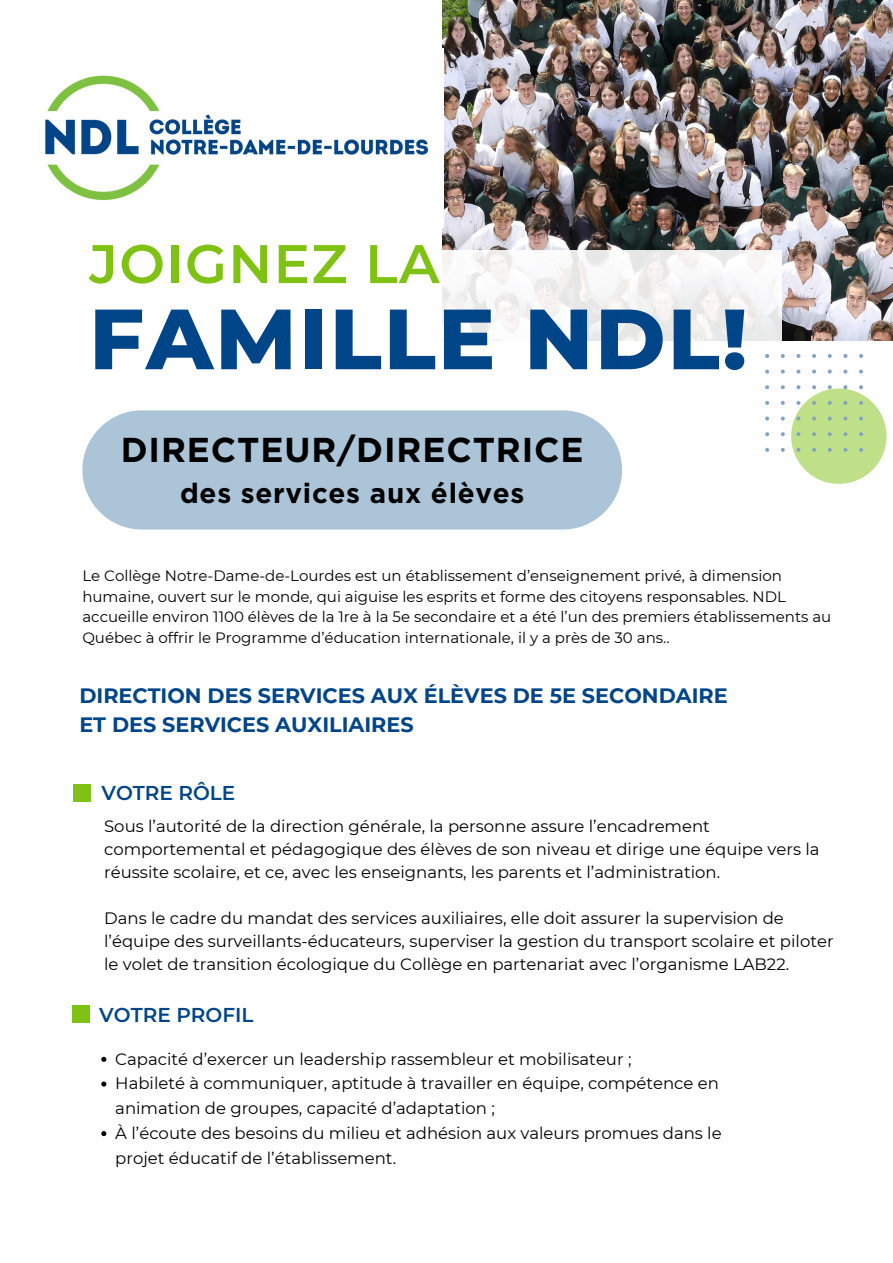
<style>
.page{position:relative;width:893px;height:1263px;background:#fff}
.page>*{position:absolute;margin:0;border:0;box-sizing:border-box;transform-origin:0 0}
.t1{font:800 85.2px "Montserrat";letter-spacing:.025em;color:#004588}
.t2{font:600 54.3px "Montserrat";letter-spacing:.025em;color:#7fc214}
.t3{font:700 34.5px "Gotham";letter-spacing:.025em;color:#000}
.t4{font:700 27.75px "Gotham";letter-spacing:.025em;color:#000}
.t5{font:700 20.77px/28.7px "Montserrat";color:#004588}
.t6{font:600 20.02px "Montserrat";color:#004588}
.t7{font:16.5px/23.1px "Montserrat";color:#000}
.t8{font:15px/20.9px "Montserrat";color:#000}
</style>
<div class="page">
<img style="left:443px;top:0;width:450px;height:340px">
<svg style="left:442px;top:250px;width:339px;height:206px"></svg>
<div style="left:82px;top:410px;width:540px;height:119px;background:#acc4d7;border-radius:60px"></div>
<svg style="left:765px;top:354px;width:4px;height:4px"></svg>
<svg style="left:781px;top:354px;width:4px;height:4px"></svg>
<svg style="left:796px;top:354px;width:4px;height:4px"></svg>
<svg style="left:812px;top:354px;width:4px;height:4px"></svg>
<svg style="left:828px;top:354px;width:3px;height:4px"></svg>
<svg style="left:843px;top:354px;width:4px;height:4px"></svg>
<svg style="left:859px;top:354px;width:4px;height:4px"></svg>
<svg style="left:765px;top:369px;width:122px;height:115px"></svg>
<img style="left:45px;top:75px;width:384px;height:126px">
<div style="left:74px;top:784px;width:17px;height:17px;background:#7fc214"></div>
<svg style="left:101px;top:1057px;width:5px;height:5px"></svg>
<svg style="left:101px;top:1081px;width:5px;height:5px"></svg>
<svg style="left:101px;top:1131px;width:5px;height:5px"></svg>
<div style="left:72px;top:1005px;width:17px;height:18px;background:#7fc214"></div>
<p class="t2" style="left:89px;top:230px;width:352px">JOIGNEZ LA</p>
<h3 class="t1" style="left:89px;top:287px;width:659px">FAMILLE NDL!</h3>
<p class="t3" style="left:121px;top:429px;width:464px">DIRECTEUR/DIRECTRICE</p>
<p class="t4" style="left:180px;top:477px;width:346px">des services aux élèves</p>
<h1 class="t8" style="left:82px;top:565px;width:750px">Le Collège Notre-Dame-de-Lourdes est un établissement d’enseignement privé, à dimension humaine, ouvert sur le monde, qui aiguise les esprits et forme des citoyens responsables. NDL accueille environ 1100 élèves de la 1re à la 5e secondaire et a été l’un des premiers établissements au Québec à offrir le Programme d’éducation internationale, il y a près de 30 ans..</h1>
<p class="t5" style="left:79px;top:681px;width:650px">DIRECTION DES SERVICES AUX ÉLÈVES DE 5E SECONDAIRE<br>ET DES SERVICES AUXILIAIRES</p>
<h4 class="t6" style="left:101px;top:781px;width:135px">VOTRE RÔLE</h4>
<p class="t7" style="left:104px;top:814px;width:717px">Sous l’autorité de la direction générale, la personne assure l’encadrement comportemental et pédagogique des élèves de son niveau et dirige une équipe vers la réussite scolaire, et ce, avec les enseignants, les parents et l’administration.</p>
<h4 class="t7" style="left:104px;top:907px;width:731px">Dans le cadre du mandat des services auxiliaires, elle doit assurer la supervision de l’équipe des surveillants-éducateurs, superviser la gestion du transport scolaire et piloter le volet de transition écologique du Collège en partenariat avec l’organisme LAB22.</h4>
<p class="t6" style="left:99px;top:1003px;width:156px">VOTRE PROFIL</p>
<p class="t7" style="left:115px;top:1047px;width:518px">Capacité d’exercer un leadership rassembleur et mobilisateur ;</p>
<h4 class="t7" style="left:115px;top:1071px;width:605px;line-height:24.8px">Habileté à communiquer, aptitude à travailler en équipe, compétence en animation de groupes, capacité d’adaptation ;</h4>
<p class="t7" style="left:115px;top:1120px;width:608px;line-height:24.8px">À l’écoute des besoins du milieu et adhésion aux valeurs promues dans le projet éducatif de l’établissement.</p>
</div>
